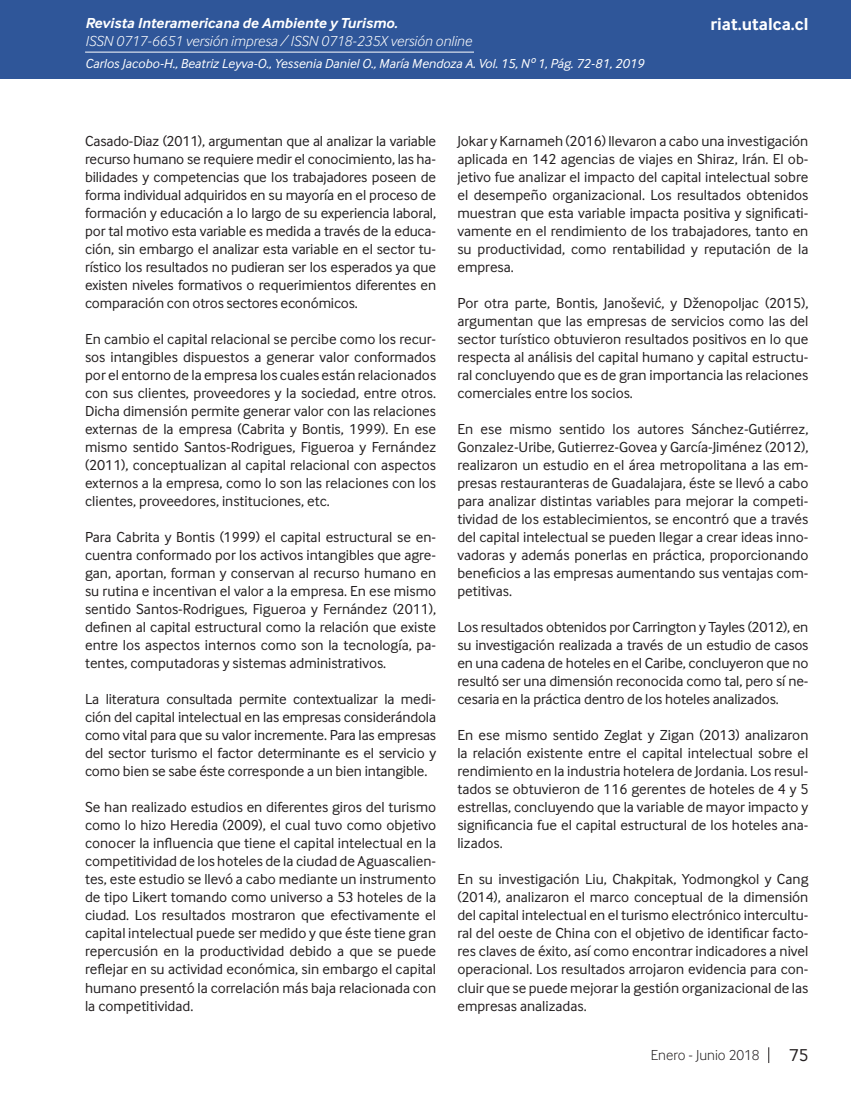
<style>
.page{position:relative;width:851px;height:1106px;background:#fff}
.page>*{position:absolute;margin:0;border:0;box-sizing:border-box;transform-origin:0 0}
.t1{font:700 18px "Inter Face";color:#fff}
.t2{font:18px "Inter Face";color:#231f20}
.Cuerpo_de_Texto{font:15px/18px "Inter Face";color:#231f20;text-align:justify}
.t3{font:italic 300 15px "Inter Face";color:#fff}
.t4{font:italic 700 15px "Inter Face";color:#fff}
.t5{font:300 15px "Inter Face";color:#231f20}
.Cuño_de_pagina{font:italic 13.5px "Inter Face";color:#fff}
</style>
<div class="page">
<div style="left:0;top:0;width:850px;height:79px;background:#2f5699"></div>
<hr style="left:85px;top:52px;width:389px;height:1px;background:#fff">
<svg style="left:768px;top:1047px;width:1px;height:16px"></svg>
<p class="t4" style="left:85px;top:15px;width:314px">Revista Interamericana de Ambiente y Turismo.</p>
<p class="t3" style="left:85px;top:33px;width:388px">ISSN 0717-6651 versión impresa / ISSN 0718-235X versión online</p>
<p class="Cuño_de_pagina" style="left:85px;top:56px;width:560px">Carlos Jacobo-H., Beatriz Leyva-O., Yessenia Daniel O., María Mendoza A. Vol. 15, Nº 1, Pág. 72-81, 2019</p>
<p class="t1" style="left:710px;top:14px;width:99px">riat.utalca.cl</p>
<p class="Cuerpo_de_Texto" style="left:85px;top:132px;width:352px">Casado-Diaz (2011), argumentan que al analizar la variable recurso humano se requiere medir el conocimiento, las ha&shy;bilidades y competencias que los trabajadores poseen de forma individual adquiridos en su mayoría en el proceso de formación y educación a lo largo de su experiencia laboral, por tal motivo esta variable es medida a través de la educa&shy;ción, sin embargo el analizar esta variable en el sector tu&shy;rístico los resultados no pudieran ser los esperados ya que existen niveles formativos o requerimientos diferentes en comparación con otros sectores económicos.</p>
<p class="Cuerpo_de_Texto" style="left:85px;top:330px;width:352px">En cambio el capital relacional se percibe como los recur&shy;sos intangibles dispuestos a generar valor conformados por el entorno de la empresa los cuales están relacionados con sus clientes, proveedores y la sociedad, entre otros.<br>Dicha dimensión permite generar valor con las relaciones externas de la empresa (Cabrita y Bontis, 1999). En ese mismo sentido Santos-Rodrigues, Figueroa y Fernández (2011), conceptualizan al capital relacional con aspectos externos a la empresa, como lo son las relaciones con los clientes, proveedores, instituciones, etc.</p>
<p class="Cuerpo_de_Texto" style="left:85px;top:528px;width:352px">Para Cabrita y Bontis (1999) el capital estructural se en&shy;cuentra conformado por los activos intangibles que agre&shy;gan, aportan, forman y conservan al recurso humano en su rutina e incentivan el valor a la empresa. En ese mismo sentido Santos-Rodrigues, Figueroa y Fernández (2011), definen al capital estructural como la relación que existe entre los aspectos internos como son la tecnología, pa&shy;tentes, computadoras y sistemas administrativos.</p>
<p class="Cuerpo_de_Texto" style="left:85px;top:690px;width:352px">La literatura consultada permite contextualizar la medi&shy;ción del capital intelectual en las empresas considerándola como vital para que su valor incremente. Para las empresas del sector turismo el factor determinante es el servicio y como bien se sabe éste corresponde a un bien intangible.</p>
<p class="Cuerpo_de_Texto" style="left:85px;top:798px;width:352px">Se han realizado estudios en diferentes giros del turismo como lo hizo Heredia (2009), el cual tuvo como objetivo conocer la influencia que tiene el capital intelectual en la competitividad de los hoteles de la ciudad de Aguascalien&shy;tes, este estudio se llevó a cabo mediante un instrumento de tipo Likert tomando como universo a 53 hoteles de la ciudad. Los resultados mostraron que efectivamente el capital intelectual puede ser medido y que éste tiene gran repercusión en la productividad debido a que se puede reflejar en su actividad económica, sin embargo el capital humano presentó la correlación más baja relacionada con la competitividad.</p>
<p class="Cuerpo_de_Texto" style="left:457px;top:132px;width:352px">Jokar y Karnameh (2016) llevaron a cabo una investigación aplicada en 142 agencias de viajes en Shiraz, Irán. El ob&shy;jetivo fue analizar el impacto del capital intelectual sobre el desempeño organizacional. Los resultados obtenidos muestran que esta variable impacta positiva y significati&shy;vamente en el rendimiento de los trabajadores, tanto en su productividad, como rentabilidad y reputación de la empresa.</p>
<p class="Cuerpo_de_Texto" style="left:457px;top:294px;width:352px">Por otra parte, Bontis, Janošević, y Dženopoljac (2015), argumentan que las empresas de servicios como las del sector turístico obtuvieron resultados positivos en lo que respecta al análisis del capital humano y capital estructu&shy;ral concluyendo que es de gran importancia las relaciones comerciales entre los socios.</p>
<p class="Cuerpo_de_Texto" style="left:457px;top:420px;width:352px">En ese mismo sentido los autores Sánchez-Gutiérrez, Gonzalez-Uribe, Gutierrez-Govea y García-Jiménez (2012), realizaron un estudio en el área metropolitana a las em&shy;presas restauranteras de Guadalajara, éste se llevó a cabo para analizar distintas variables para mejorar la competi&shy;tividad de los establecimientos, se encontró que a través del capital intelectual se pueden llegar a crear ideas inno&shy;vadoras y además ponerlas en práctica, proporcionando beneficios a las empresas aumentando sus ventajas com&shy;petitivas.</p>
<p class="Cuerpo_de_Texto" style="left:457px;top:618px;width:352px">Los resultados obtenidos por Carrington y Tayles (2012), en su investigación realizada a través de un estudio de casos en una cadena de hoteles en el Caribe, concluyeron que no resultó ser una dimensión reconocida como tal, pero sí ne&shy;cesaria en la práctica dentro de los hoteles analizados.</p>
<p class="Cuerpo_de_Texto" style="left:457px;top:726px;width:352px">En ese mismo sentido Zeglat y Zigan (2013) analizaron la relación existente entre el capital intelectual sobre el rendimiento en la industria hotelera de Jordania. Los resul&shy;tados se obtuvieron de 116 gerentes de hoteles de 4 y 5 estrellas, concluyendo que la variable de mayor impacto y significancia fue el capital estructural de los hoteles ana&shy;lizados.</p>
<p class="Cuerpo_de_Texto" style="left:457px;top:870px;width:352px">En su investigación Liu, Chakpitak, Yodmongkol y Cang (2014), analizaron el marco conceptual de la dimensión del capital intelectual en el turismo electrónico intercultu&shy;ral del oeste de China con el objetivo de identificar facto&shy;res claves de éxito, así como encontrar indicadores a nivel operacional. Los resultados arrojaron evidencia para con&shy;cluir que se puede mejorar la gestión organizacional de las empresas analizadas.</p>
<p class="t5" style="left:651px;top:1046px;width:110px">Enero - Junio 2018</p>
<p class="t2" style="left:789px;top:1045px;width:21px">75</p>
</div>
